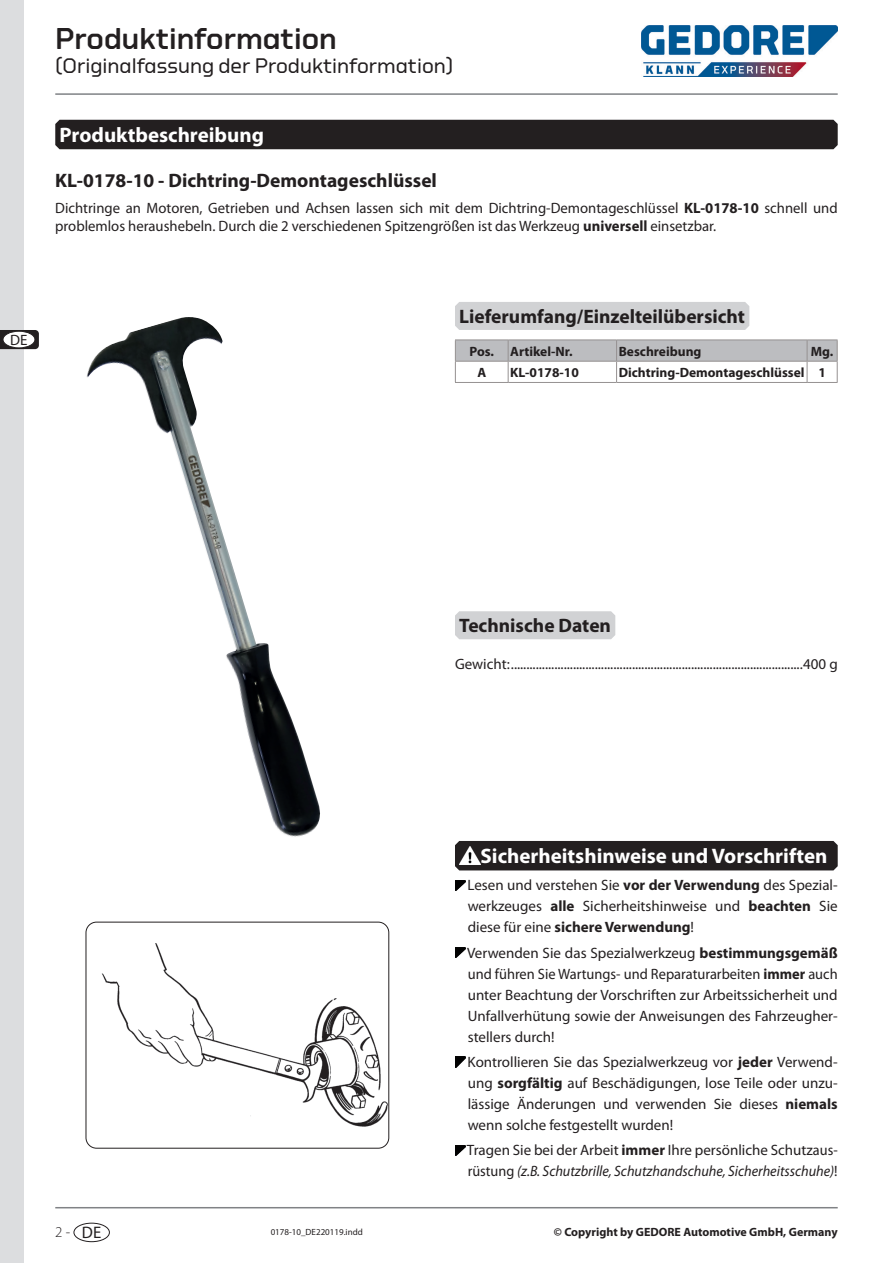
<style>
.page{position:relative;width:893px;height:1263px;background:#fff}
.page>*{position:absolute;margin:0;border:0;box-sizing:border-box;transform-origin:0 0}
.t1{font:500 30px "GEDORE Type";color:#231f20}
.t2{font:700 21px "Myriad Pro";color:#fff}
.t3{font:21px "GEDORE Type";color:#231f20}
.t4{font:700 19.5px "Myriad Pro";color:#231f20}
.t5{font:15px/21px "Myriad Pro";color:#231f20;text-align:justify}
.t6{font:300 15px "Myriad Pro";color:#231f20}
.t7{font:700 13.5px "Myriad Pro";color:#231f20}
.t8{font:700 12px "Myriad Pro";color:#231f20}
.t9{font:9px "Myriad Pro";color:#231f20}
.s1{font-weight:700}
.s2{font-style:italic}
.s3{font-weight:400;font-size:16.65px}
</style>
<div class="page">
<div style="left:0;top:0;width:23px;height:1263px;background:#dcdddf"></div>
<hr style="left:55px;top:93px;width:783px;height:2px;background:#808285">
<img style="left:641px;top:26px;width:197px;height:50px">
<hr style="left:55px;top:1207px;width:783px;height:1px;background:#808285">
<div style="left:74px;top:1223px;width:36px;height:19px;border:1px solid #231f20;border-radius:50%"></div>
<svg style="left:0;top:330px;width:39px;height:19px"></svg>
<div style="left:3px;top:331px;width:32px;height:17px;background:#fff;border-radius:50%"></div>
<div style="left:3px;top:331px;width:32px;height:17px;border:1px solid #231f20;border-radius:50%"></div>
<div style="left:55px;top:120px;width:783px;height:29px;background:#231f20"></div>
<div style="left:455px;top:302px;width:294px;height:28px;background:#d1d2d4"></div>
<div style="left:455px;top:611px;width:160px;height:28px;background:#d1d2d4"></div>
<div style="left:455px;top:841px;width:383px;height:29px;background:#231f20"></div>
<svg style="left:455px;top:340px;width:383px;height:42px"></svg>
<hr style="left:455px;top:382px;width:53px;height:1px;background:#959191">
<hr style="left:508px;top:382px;width:109px;height:1px;background:#959191">
<hr style="left:617px;top:382px;width:190px;height:1px;background:#959191">
<hr style="left:807px;top:382px;width:31px;height:1px;background:#959191">
<img style="left:459px;top:846px;width:22px;height:19px">
<svg style="left:455px;top:880px;width:10px;height:10px"></svg>
<svg style="left:455px;top:947px;width:10px;height:11px"></svg>
<svg style="left:455px;top:1057px;width:10px;height:10px"></svg>
<svg style="left:455px;top:1145px;width:10px;height:10px"></svg>
<img style="left:101px;top:943px;width:286px;height:184px">
<div style="left:86px;top:922px;width:303px;height:226px;border:1px solid #231f20;border-radius:11px"></div>
<img style="left:86px;top:317px;width:234px;height:520px">
<h1 class="t1" style="left:55px;top:21px;width:283px">Produktinformation</h1>
<h2 class="t3" style="left:55px;top:54px;width:400px">(Originalfassung der Produktinformation)</h2>
<h2 class="t2" style="left:60px;top:121px;width:206px">Produktbeschreibung</h2>
<h3 class="t4" style="left:55px;top:167px;width:383px">KL-0178-10 - Dichtring-Demontageschlüssel</h3>
<p class="t5" style="left:55px;top:199px;width:784px;line-height:18px">Dichtringe an Motoren, Getrieben und Achsen lassen sich mit dem Dichtring-Demontageschlüssel <span class="s1">KL-0178-10</span> schnell und problemlos heraushebeln. Durch die 2 verschiedenen Spitzengrößen ist das Werkzeug <span class="s1">universell</span> einsetzbar.</p>
<p class="t5" style="left:10px;top:329px;width:19px">DE</p>
<h3 class="t4" style="left:459px;top:303px;width:287px">Lieferumfang/Einzelteilübersicht</h3>
<p class="t7" style="left:469px;top:342px;width:105px">Pos. Artikel-Nr.</p>
<p class="t7" style="left:619px;top:342px;width:84px">Beschreibung</p>
<p class="t7" style="left:811px;top:342px;width:24px">Mg.</p>
<p class="t7" style="left:477px;top:364px;width:10px">A</p>
<p class="t7" style="left:510px;top:364px;width:70px">KL-0178-10</p>
<p class="t7" style="left:619px;top:364px;width:209px">Dichtring-Demontageschlüssel 1</p>
<h3 class="t4" style="left:459px;top:613px;width:153px">Technische Daten</h3>
<p class="t5" style="left:455px;top:654px;width:384px">Gewicht:..............................................................................................400 g</p>
<h2 class="t2" style="left:481px;top:842px;width:348px">Sicherheitshinweise und Vorschriften</h2>
<p class="t5" style="left:468px;top:875px;width:372px">Lesen und verstehen Sie <span class="s1">vor der Verwendung</span> des Spezial&shy;werkzeuges <span class="s1">alle</span> Sicherheitshinweise und <span class="s1">beachten</span> Sie diese für eine <span class="s1">sichere Verwendung</span>!</p>
<p class="t5" style="left:467px;top:942px;width:372px">Verwenden Sie das Spezialwerkzeug <span class="s1">bestimmungsgemäß </span>und führen Sie Wartungs- und Reparaturarbeiten <span class="s1">immer</span> auch unter Beachtung der Vorschriften zur Arbeitssicherheit und Unfallverhütung sowie der Anweisungen des Fahrzeugher&shy;stellers durch!</p>
<p class="t5" style="left:468px;top:1051px;width:372px">Kontrollieren Sie das Spezialwerkzeug vor <span class="s1">jeder</span> Verwend&shy;ung <span class="s1">sorgfältig</span> auf Beschädigungen, lose Teile oder unzu&shy;lässige Änderungen und verwenden Sie dieses <span class="s1">niemals </span>wenn solche festgestellt wurden!</p>
<p class="t5" style="left:467px;top:1139px;width:372px">Tragen Sie bei der Arbeit <span class="s1">immer</span> Ihre persönliche Schutzaus&shy;rüstung <span class="s2">(z.B. Schutzbrille, Schutzhandschuhe, Sicherheitsschuhe)</span>!</p>
<p class="t6" style="left:55px;top:1223px;width:48px">2- <span class="s3">DE</span></p>
<p class="t9" style="left:271px;top:1226px;width:94px">0178-10_DE220119.indd</p>
<p class="t8" style="left:554px;top:1224px;width:285px">© Copyright by GEDORE Automotive GmbH, Germany</p>
</div>
